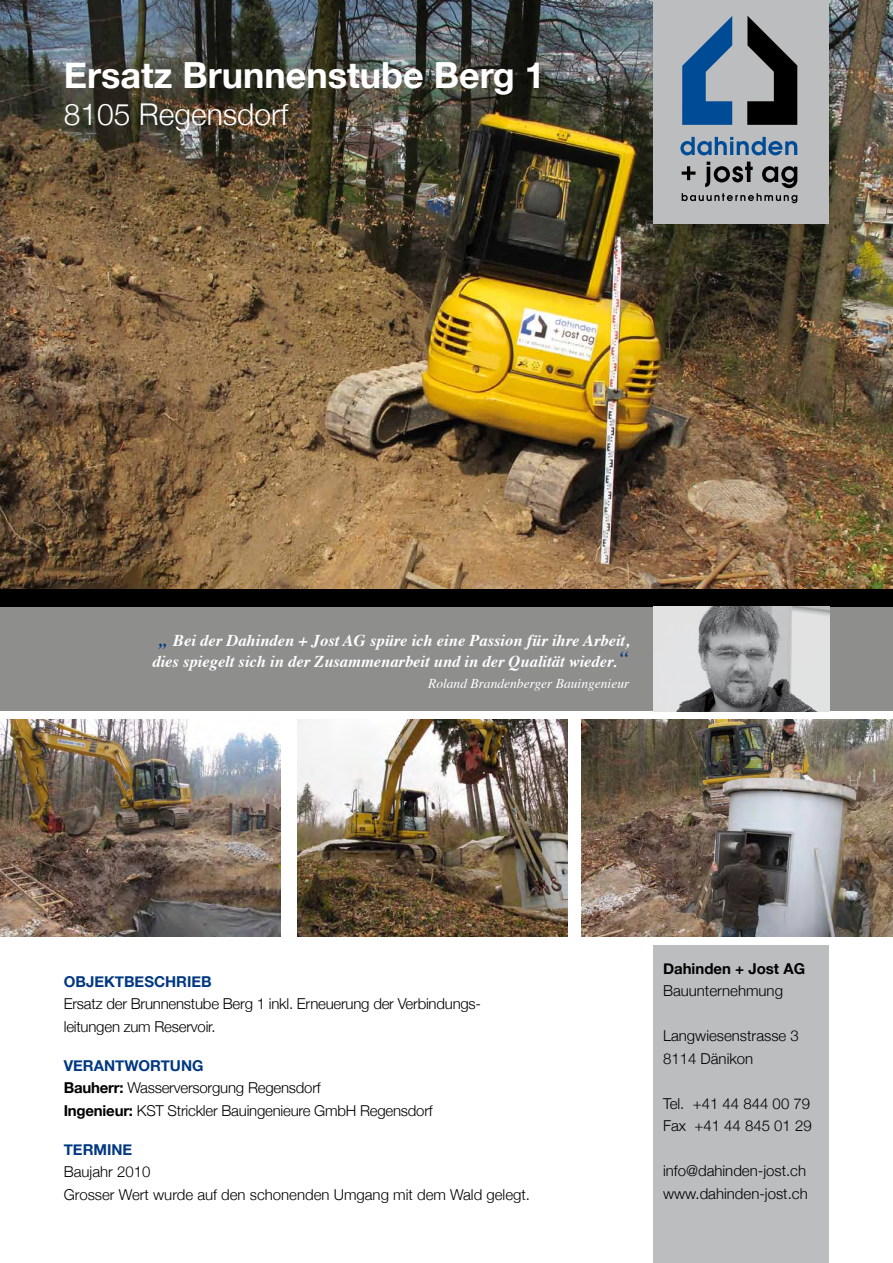
<style>
.page{position:relative;width:893px;height:1263px;background:#fff}
.page>*{position:absolute;margin:0;border:0;box-sizing:border-box;transform-origin:0 0}
.t1{font:700 36px "Helvetica Neue";color:#fff}
.t2{font:300 30px "Helvetica Neue";color:#fff}
.t3{font:italic 700 16.5px/21px "Times";color:#fff;text-align:center}
.t4{font:300 15px/22.5px "Helvetica Neue";color:#000}
.t5{font:700 15px "Helvetica Neue";color:#003882}
.t6{font:700 15px "Helvetica Neue";color:#000}
.t7{font:italic 13.5px "Times";color:#fff}
.s1{color:#003882}
.s2{font-weight:400;font-size:22.5px;color:#003882}
.s3{font-weight:700;color:#003882}
.s4{font-weight:700}
</style>
<div class="page">
<img style="left:0;top:0;width:893px;height:590px">
<div style="left:0;top:606px;width:893px;height:105px;background:#8e8e8d"></div>
<div style="left:0;top:590px;width:893px;height:17px;background:#000"></div>
<div style="left:653px;top:0;width:176px;height:224px;background:#bbbdbe"></div>
<svg style="left:680px;top:137px;width:117px;height:18px"></svg>
<svg style="left:682px;top:162px;width:115px;height:41px"></svg>
<svg style="left:682px;top:16px;width:50px;height:109px"></svg>
<svg style="left:747px;top:16px;width:50px;height:109px"></svg>
<img style="left:298px;top:719px;width:269px;height:218px">
<img style="left:581px;top:719px;width:312px;height:218px">
<img style="left:0;top:719px;width:281px;height:218px">
<img style="left:653px;top:607px;width:176px;height:104px">
<div style="left:653px;top:945px;width:176px;height:318px;background:#bbbdbe"></div>
<h1 class="t1" style="left:64px;top:53px;width:483px">Ersatz Brunnenstube Berg 1</h1>
<h2 class="t2" style="left:64px;top:96px;width:226px">8105 Regensdorf</h2>
<p class="t3" style="left:152px;top:628px;width:478px"><span class="s1">„</span> Bei der Dahinden + Jost AG spüre ich eine Passion für ihre Arbeit, dies spiegelt sich in der Zusammenarbeit und in der Qualität wieder.<span class="s2">“</span></p>
<p class="t7" style="left:428px;top:672px;width:203px">Roland Brandenberger Bauingenieur</p>
<p class="t5" style="left:64px;top:972px;width:150px">Objektbeschrieb</p>
<p class="t4" style="left:64px;top:992px;width:419px">Ersatz der Brunnenstube Berg 1 inkl. Erneuerung der Verbindungs&shy;leitungen zum Reservoir.</p>
<p class="t4" style="left:64px;top:1054px;width:370px"><span class="s3">VERANTWORTUNG<br></span><span class="s4">Bauherr:</span> Wasserversorgung Regensdorf<br><span class="s4">Ingenieur:</span> KST Strickler Bauingenieure GmbH Regensdorf</p>
<p class="t5" style="left:64px;top:1140px;width:11px">TER</p>
<p class="t5" style="left:93px;top:1140px;width:39px">MINE</p>
<p class="t4" style="left:64px;top:1160px;width:468px">Baujahr 2010<br>Grosser Wert wurde auf den schonenden Umgang mit dem Wald gelegt.</p>
<p class="t6" style="left:663px;top:959px;width:144px">Dahinden + Jost AG</p>
<p class="t4" style="left:663px;top:979px;width:122px">Bauunternehmung</p>
<p class="t4" style="left:663px;top:1024px;width:137px">Langwiesenstrasse 3<br>8114 Dänikon</p>
<p class="t4" style="left:663px;top:1092px;width:150px">Tel. +41 44 844 00 79<br>Fax +41 44 845 01 29</p>
<p class="t4" style="left:663px;top:1159px;width:146px">info@dahinden-jost.ch www.dahinden-jost.ch</p>
</div>
